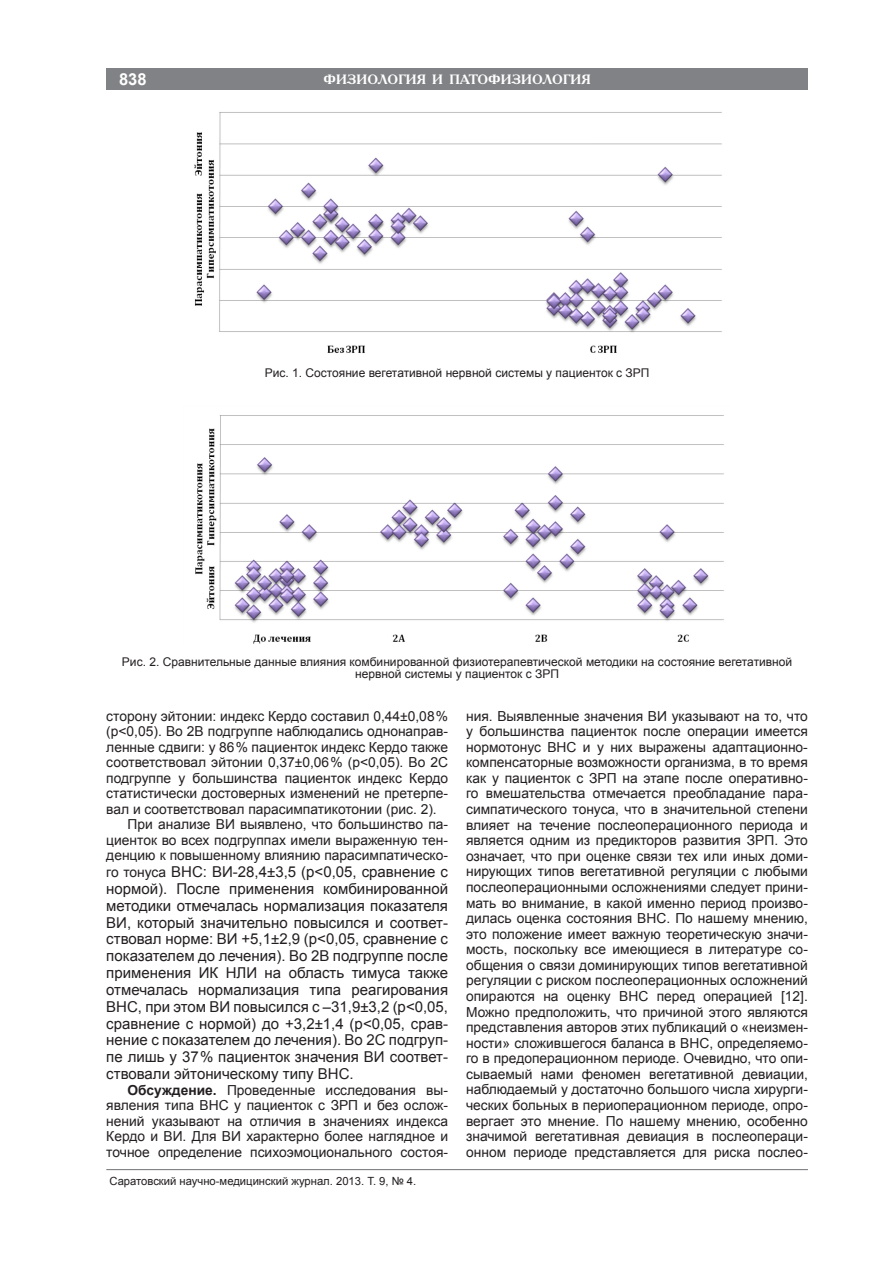
<style>
.page{position:relative;width:893px;height:1263px;background:#fff}
.page>*{position:absolute;margin:0;border:0;box-sizing:border-box;transform-origin:0 0}
.t1{font:700 16.5px "Arial";color:#fff}
.Основной_текст{font:15px/16.8px "Arial";color:#231f20;text-align:justify}
.Основной_текст-2{font:13.8px/15.6px "Arial";color:#231f20;text-align:justify}
.t2{font:700 13.5px "Academy C";color:#fff}
.Подрисуночная{font:12px/12px "Arial";color:#231f20;text-align:center}
.t3{font:11.25px "Arial";color:#231f20}
.s1{font-size:13.8px}
.s2{font-weight:700}
</style>
<div class="page">
<hr style="left:106px;top:1169px;width:702px;height:1px;background:#808285">
<div style="left:106px;top:68px;width:702px;height:21px;background:#808285"></div>
<img style="left:194px;top:112px;width:528px;height:241px">
<img style="left:195px;top:415px;width:529px;height:229px">
<p class="t1" style="left:119px;top:68px;width:29px">838</p>
<p class="t2" style="left:324px;top:71px;width:12px">физиология</p>
<p class="t2" style="left:432px;top:71px;width:29px">и патофизиология</p>
<p class="Подрисуночная" style="left:265px;top:367px;width:386px">Рис. 1. Состояние вегетативной нервной системы у пациенток с ЗРП</p>
<p class="Подрисуночная" style="left:122px;top:656px;width:672px">Рис. 2. Сравнительные данные влияния комбинированной физиотерапевтической методики на состояние вегетативной нервной системы у пациенток с ЗРП</p>
<p class="Основной_текст-2" style="left:106px;top:708px;width:343px">сторону эйтонии: индекс Кердо составил 0,44±0,08 % (р&lt;0,05). Во 2В подгруппе наблюдались однонаправ&shy;ленные сдвиги: у 86 % пациенток индекс Кердо также соответствовал эйтонии 0,37±0,06 % (р&lt;0,05). Во 2С подгруппе у большинства пациенток индекс Кердо статистически достоверных изменений не претерпе&shy;вал и соответствовал парасимпатикотонии (рис. 2).</p>
<p class="Основной_текст-2" style="left:106px;top:817px;width:343px;text-indent:21px">При анализе ВИ выявлено, что большинство па&shy;циенток во всех подгруппах имели выраженную тен&shy;денцию к повышенному влиянию парасимпатическо-</p>
<p class="Основной_текст" style="left:106px;top:863px;width:343px"><span class="s1">го тонуса</span> ВНС: ВИ-28,4±3,5 (p&lt;0,05, сравнение с нормой). После применения комбинированной методики отмечалась нормализация показателя ВИ, который значительно повысился и соответ&shy;ствовал норме: ВИ +5,1±2,9 (p&lt;0,05, сравнение с показателем до лечения). Во 2В подгруппе после применения ИК НЛИ на область тимуса также отмечалась нормализация типа реагирования ВНС, при этом ВИ повысился с –31,9±3,2 (p&lt;0,05, сравнение с нормой) до +3,2±1,4 (p&lt;0,05, срав&shy;нение с показателем до лечения). Во 2С подгруп&shy;пе лишь у 37 % пациенток значения ВИ соответ&shy;ствовали эйтоническому типу ВНС.</p>
<p class="Основной_текст-2" style="left:106px;top:1082px;width:343px;text-indent:21px"><span class="s2">Обсуждение.</span> Проведенные исследования вы&shy;явления типа ВНС у пациенток с ЗРП и без ослож&shy;нений указывают на отличия в значениях индекса Кердо и ВИ. Для ВИ характерно более наглядное и точное определение психоэмоционального состоя-</p>
<p class="t3" style="left:109px;top:1174px;width:308px">Саратовский научно-медицинский журнал. 2013. Т. 9, № 4.</p>
<p class="Основной_текст-2" style="left:466px;top:708px;width:343px">ния. Выявленные значения ВИ указывают на то, что у большинства пациенток после операции имеется нормотонус ВНС и у них выражены адаптационно&shy;компенсаторные возможности организма, в то время как у пациенток с ЗРП на этапе после оперативно&shy;го вмешательства отмечается преобладание пара&shy;симпатического тонуса, что в значительной степени влияет на течение послеоперационного периода и является одним из предикторов развития ЗРП. Это означает, что при оценке связи тех или иных доми&shy;нирующих типов вегетативной регуляции с любыми послеоперационными осложнениями следует прини&shy;мать во внимание, в какой именно период произво&shy;дилась оценка состояния ВНС. По нашему мнению, это положение имеет важную теоретическую значи&shy;мость, поскольку все имеющиеся в литературе со&shy;общения о связи доминирующих типов вегетативной регуляции с риском послеоперационных осложнений опираются на оценку ВНС перед операцией [12].<br>Можно предположить, что причиной этого являются представления авторов этих публикаций о «неизмен&shy;ности» сложившегося баланса в ВНС, определяемо&shy;го в предоперационном периоде. Очевидно, что опи&shy;сываемый нами феномен вегетативной девиации, наблюдаемый у достаточно большого числа хирурги&shy;ческих больных в периоперационном периоде, опро&shy;вергает это мнение. По нашему мнению, особенно значимой вегетативная девиация в послеопераци&shy;онном периоде представляется для риска послео-</p>
</div>
